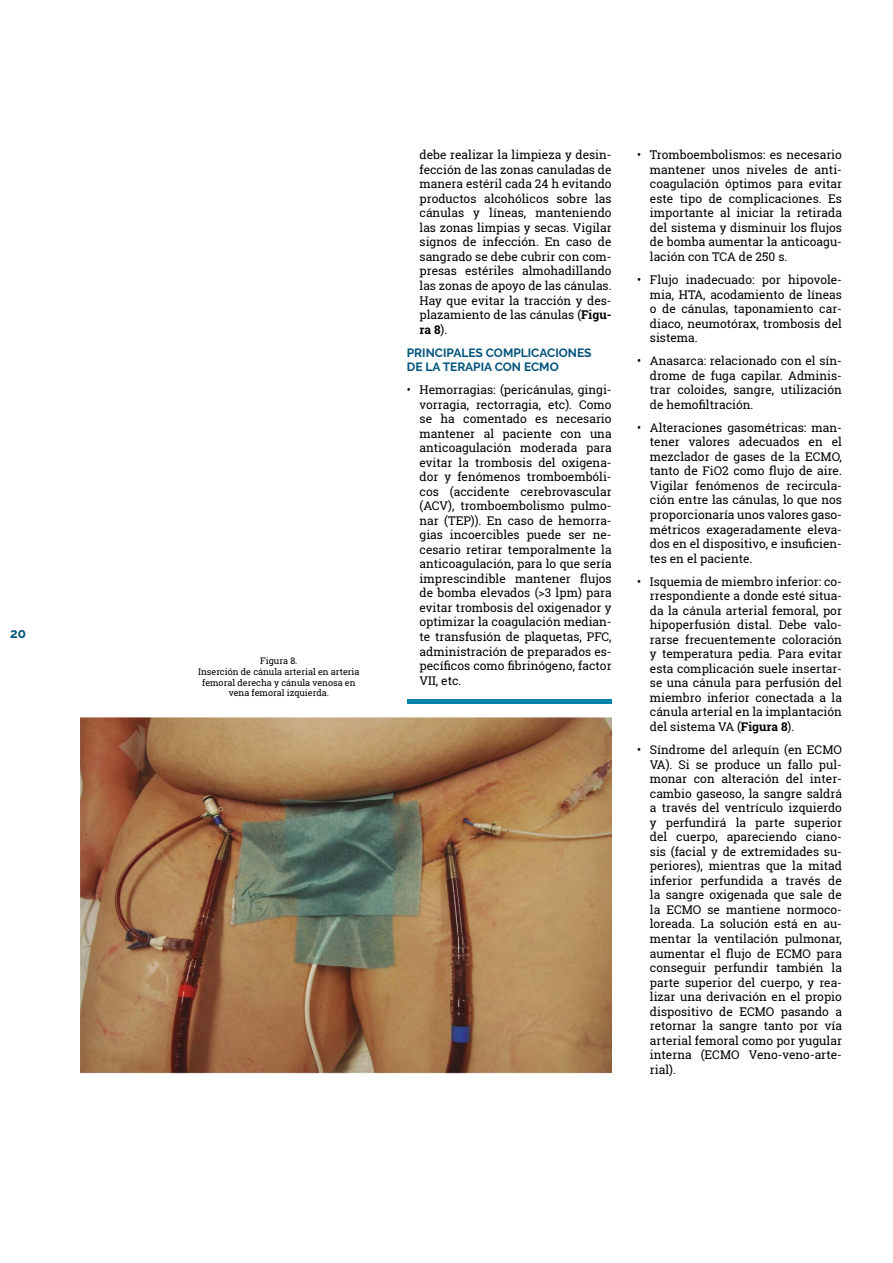
<style>
.page{position:relative;width:893px;height:1263px;background:#fff}
.page>*{position:absolute;margin:0;border:0;box-sizing:border-box;transform-origin:0 0}
.t1{font:700 13.5px "Raleway";color:#03547d}
.t2{font:12px/14.5px "Roboto Slab";color:#000;text-align:justify}
.t3{font:700 12px/14.5px "Raleway";color:#03547d}
.t4{font:9px/10.8px "Roboto Slab";color:#000;text-align:center}
.s1{font-weight:700}
</style>
<div class="page">
<img style="left:81px;top:717px;width:531px;height:357px">
<hr style="left:407px;top:699px;width:205px;height:4px;background:#0085aa">
<p class="t1" style="left:10px;top:625px;width:17px">20</p>
<p class="t4" style="left:198px;top:655px;width:163px">Figura 8.<br>Inserción de cánula arterial en arteria femoral derecha y cánula venosa en vena femoral izquierda.</p>
<p class="t2" style="left:420px;top:147px;width:194px">debe realizar la limpieza y desin&shy;fección de las zonas canuladas de manera estéril cada 24 h evitando productos alcohólicos sobre las cánulas y líneas, manteniendo las zonas limpias y secas. Vigilar signos de infección. En caso de sangrado se debe cubrir con com&shy;presas estériles almohadillando las zonas de apoyo de las cánulas.<br>Hay que evitar la tracción y des&shy;plazamiento de las cánulas (<span class="s1">Figu&shy;ra 8</span>).</p>
<p class="t3" style="left:407px;top:345px;width:186px">PRINCIPALES COMPLICACIONES<br>DE LA TERAPIA CON ECMO</p>
<p class="t2" style="left:420px;top:382px;width:194px;text-indent:-13px">• Hemorragias: (pericánulas, gingi&shy;vorragia, rectorragia, etc). Como se ha comentado es necesario mantener al paciente con una anticoagulación moderada para evitar la trombosis del oxigena&shy;dor y fenómenos tromboembóli&shy;cos (accidente cerebrovascular (ACV), tromboembolismo pulmo&shy;nar (TEP)). En caso de hemorra&shy;gias incoercibles puede ser ne&shy;cesario retirar temporalmente la anticoagulación, para lo que sería imprescindible mantener flujos de bomba elevados (&gt;3 lpm) para evitar trombosis del oxigenador y optimizar la coagulación median&shy;te transfusión de plaquetas, PFC, administración de preparados es&shy;pecíficos como fibrinógeno, factor VII, etc.</p>
<p class="t2" style="left:650px;top:147px;width:194px;text-indent:-13px">• Tromboembolismos: es necesario mantener unos niveles de anti&shy;coagulación óptimos para evitar este tipo de complicaciones. Es importante al iniciar la retirada del sistema y disminuir los flujos de bomba aumentar la anticoagu&shy;lación con TCA de 250 s.</p>
<p class="t2" style="left:650px;top:272px;width:194px;text-indent:-13px">• Flujo inadecuado: por hipovole&shy;mia, HTA, acodamiento de líneas o de cánulas, taponamiento car&shy;diaco, neumotórax, trombosis del sistema.</p>
<p class="t2" style="left:650px;top:353px;width:194px;text-indent:-13px">• Anasarca: relacionado con el sín&shy;drome de fuga capilar. Adminis&shy;trar coloides, sangre, utilización de hemofiltración.</p>
<p class="t2" style="left:650px;top:420px;width:194px;text-indent:-13px">• Alteraciones gasométricas: man&shy;tener valores adecuados en el mezclador de gases de la ECMO, tanto de FiO2 como flujo de aire.<br>Vigilar fenómenos de recircula&shy;ción entre las cánulas, lo que nos proporcionaría unos valores gaso&shy;métricos exageradamente eleva&shy;dos en el dispositivo, e insuficien&shy;tes en el paciente.</p>
<p class="t2" style="left:650px;top:574px;width:194px;text-indent:-13px">• Isquemia de miembro inferior: co&shy;rrespondiente a donde esté situa&shy;da la cánula arterial femoral, por hipoperfusión distal. Debe valo&shy;rarse frecuentemente coloración y temperatura pedia. Para evitar esta complicación suele insertar&shy;se una cánula para perfusión del miembro inferior conectada a la cánula arterial en la implantación del sistema VA (<span class="s1">Figura 8</span>).</p>
<p class="t2" style="left:650px;top:742px;width:194px;text-indent:-13px">• Síndrome del arlequín (en ECMO VA). Si se produce un fallo pul&shy;monar con alteración del inter&shy;cambio gaseoso, la sangre saldrá a través del ventrículo izquierdo y perfundirá la parte superior del cuerpo, apareciendo ciano&shy;sis (facial y de extremidades su&shy;periores), mientras que la mitad inferior perfundida a través de la sangre oxigenada que sale de la ECMO se mantiene normoco&shy;loreada. La solución está en au&shy;mentar la ventilación pulmonar, aumentar el flujo de ECMO para conseguir perfundir también la parte superior del cuerpo, y rea&shy;lizar una derivación en el propio dispositivo de ECMO pasando a retornar la sangre tanto por vía arterial femoral como por yugular interna (ECMO Veno-veno-arte&shy;rial).</p>
</div>
